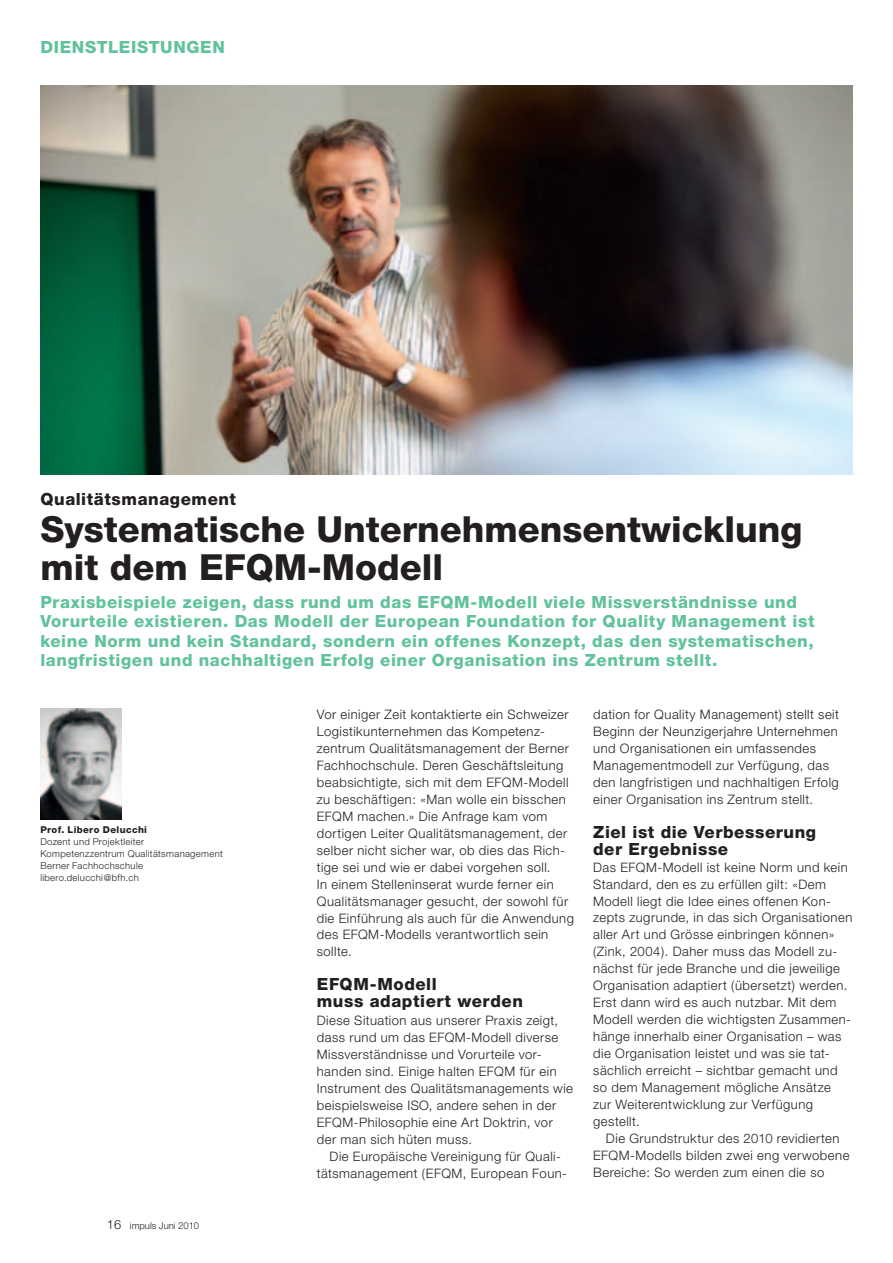
<style>
.page{position:relative;width:893px;height:1263px;background:#fff}
.page>*{position:absolute;margin:0;border:0;box-sizing:border-box;transform-origin:0 0}
.t1{font:800 36px/37.5px "Helvetica Neue";color:#231f20}
.t2{font:800 16.8px/19.5px "Helvetica Neue";letter-spacing:.035em;color:#61c29c}
.t3{font:800 16.8px/17px "Helvetica Neue";letter-spacing:.035em;color:#231f20}
.t4{font:300 13.05px/17px "Helvetica Neue";letter-spacing:.035em;color:#231f20}
.t5{font:300 9.45px/12px "Helvetica Neue";letter-spacing:.035em;color:#231f20}
.t6{font:800 9.45px "Helvetica Neue";letter-spacing:.04em;color:#231f20}
.t7{font:300 9.45px "Helvetica Neue";color:#231f20}
.s1{font-size:12.75px}
</style>
<div class="page">
<img style="left:40px;top:709px;width:81px;height:110px">
<img style="left:40px;top:85px;width:813px;height:390px">
<p class="t2" style="left:40px;top:37px;width:186px">DIENSTLEISTUNGEN</p>
<p class="t3" style="left:40px;top:490px;width:197px">Qualitätsmanagement</p>
<h1 class="t1" style="left:40px;top:510px;width:764px">Systematische Unternehmensentwicklung mit dem EFQM-Modell</h1>
<p class="t2" style="left:40px;top:592px;width:776px">Praxisbeispiele zeigen, dass rund um das EFQM-Modell viele Missverständnisse und Vorurteile existieren. Das Modell der European Foundation for Quality Management ist keine Norm und kein Standard, sondern ein offenes Konzept, das den systematischen, langfristigen und nachhaltigen Erfolg einer Organisation ins Zentrum stellt.</p>
<p class="t6" style="left:40px;top:824px;width:108px">Prof. Libero Delucchi</p>
<p class="t5" style="left:40px;top:835px;width:184px">Dozent und Projektleiter<br>Kompetenzzentrum Qualitätsmanagement<br>Berner Fachhochschule libero.delucchi@bfh.ch</p>
<p class="t7" style="left:107px;top:1220px;width:94px"><span class="s1">16</span> impuls Juni 2010</p>
<p class="t4" style="left:317px;top:706px;width:259px">Vor einiger Zeit kontaktierte ein Schweizer Logistikunternehmen das Kompetenz&shy;zentrum Qualitätsmanagement der Berner Fachhochschule. Deren Geschäftsleitung beabsichtigte, sich mit dem EFQM-Modell zu beschäftigen: «Man wolle ein bisschen EFQM machen.» Die Anfrage kam vom dortigen Leiter Qualitätsmanagement, der selber nicht sicher war, ob dies das Rich&shy;tige sei und wie er dabei vorgehen soll.<br>In einem Stelleninserat wurde ferner ein Qualitätsmanager gesucht, der sowohl für die Einführung als auch für die Anwendung des EFQM-Modells verantwortlich sein sollte.</p>
<p class="t3" style="left:317px;top:976px;width:208px">EFQM-Modell<br>muss adaptiert werden</p>
<p class="t4" style="left:317px;top:1012px;width:258px">Diese Situation aus unserer Praxis zeigt, dass rund um das EFQM-Modell diverse Missverständnisse und Vorurteile vor&shy;handen sind. Einige halten EFQM für ein Instrument des Qualitätsmanagements wie beispielsweise ISO, andere sehen in der EFQM-Philosophie eine Art Doktrin, vor der man sich hüten muss.</p>
<p class="t4" style="left:317px;top:1148px;width:250px;text-indent:13px">Die Europäische Vereinigung für Quali&shy;tätsmanagement (EFQM, European Foun-</p>
<p class="t4" style="left:593px;top:706px;width:247px">dation for Quality Management) stellt seit Beginn der Neunzigerjahre Unternehmen und Organisationen ein umfassendes Managementmodell zur Verfügung, das den langfristigen und nachhaltigen Erfolg einer Organisation ins Zentrum stellt.</p>
<p class="t3" style="left:593px;top:823px;width:224px">Ziel ist die Verbesserung der Ergebnisse</p>
<p class="t4" style="left:593px;top:858px;width:261px">Das EFQM-Modell ist keine Norm und kein Standard, den es zu erfüllen gilt: «Dem Modell liegt die Idee eines offenen Kon&shy;zepts zugrunde, in das sich Organisationen aller Art und Grösse einbringen können» (Zink, 2004). Daher muss das Modell zu&shy;nächst für jede Branche und die jeweilige Organisation adaptiert (übersetzt) werden.<br>Erst dann wird es auch nutzbar. Mit dem Modell werden die wichtigsten Zusammen&shy;hänge innerhalb einer Organisation – was die Organisation leistet und was sie tat&shy;sächlich erreicht – sichtbar gemacht und so dem Management mögliche Ansätze<br>zur Weiterentwicklung zur Verfügung gestellt.</p>
<p class="t4" style="left:593px;top:1129px;width:258px;text-indent:13px">Die Grundstruktur des 2010 revidierten<br>EFQM-Modells bilden zwei eng verwobene<br>Bereiche: So werden zum einen die so</p>
</div>
